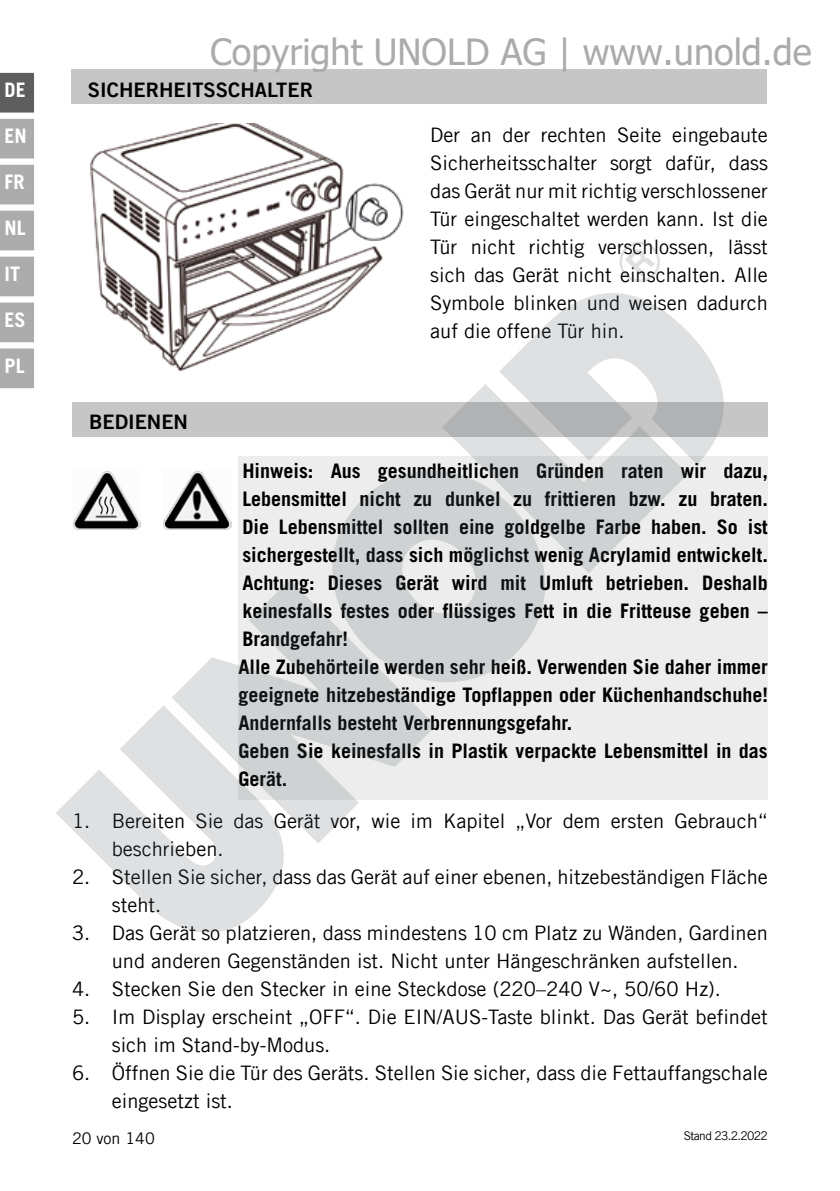
<style>
.page{position:relative;width:840px;height:1191px;background:#fff}
.page>*{position:absolute;margin:0;border:0;box-sizing:border-box;transform-origin:0 0}
.t1{font:36px "Tahoma";color:#ababab}
.t2{font:20px/28px "Trade Gothic LT Com";color:#000}
.t3{font:700 20px/28px "Trade Gothic LT Com";color:#000}
.t4{font:20px "Trade Gothic LT Com Bd 2";color:#000}
.t5{font:700 20px "Trade Gothic LT Com";color:#fff}
.t6{font:16px "Trade Gothic LT Com";color:#000}
.t7{font:12px "Trade Gothic LT Com";letter-spacing:-.055em;color:#000}
</style>
<div class="page">
<div style="left:0;top:73px;width:34px;height:40px;background:#5f5e5e"></div>
<div style="left:0;top:119px;width:34px;height:39px;background:#acacac"></div>
<div style="left:0;top:165px;width:34px;height:39px;background:#acacac"></div>
<div style="left:0;top:211px;width:34px;height:39px;background:#acacac"></div>
<div style="left:0;top:257px;width:34px;height:39px;background:#acacac"></div>
<div style="left:0;top:302px;width:34px;height:40px;background:#acacac"></div>
<div style="left:0;top:348px;width:34px;height:40px;background:#acacac"></div>
<div style="left:71px;top:70px;width:695px;height:34px;background:#c6c6c6"></div>
<img style="left:90px;top:124px;width:314px;height:247px">
<div style="left:238px;top:456px;width:529px;height:343px;background:#ededed"></div>
<img style="left:163px;top:471px;width:68px;height:59px">
<img style="left:73px;top:471px;width:67px;height:59px">
<div style="left:72px;top:402px;width:695px;height:34px;background:#c6c6c6"></div>
<svg style="left:543px;top:293px;width:215px;height:182px"></svg>
<svg style="left:442px;top:328px;width:245px;height:245px"></svg>
<svg style="left:290px;top:428px;width:297px;height:254px;fill:#cfd2d3"></svg>
<svg style="left:172px;top:579px;width:264px;height:264px"></svg>
<svg style="left:56px;top:702px;width:260px;height:231px;fill:#dee0e1"></svg>
<svg style="left:619px;top:241px;width:41px;height:41px"></svg>
<p class="t5" style="left:5px;top:78px;width:23px">DE</p>
<p class="t5" style="left:5px;top:124px;width:24px">EN</p>
<p class="t5" style="left:5px;top:170px;width:22px">FR</p>
<p class="t5" style="left:5px;top:216px;width:23px">NL</p>
<p class="t5" style="left:5px;top:262px;width:17px">IT</p>
<p class="t5" style="left:5px;top:308px;width:23px">ES</p>
<p class="t5" style="left:5px;top:353px;width:22px">PL</p>
<h1 class="t1" style="left:210px;top:27px;width:602px">Copyright UNOLD AG | www.unold.de</h1>
<p class="t4" style="left:88px;top:77px;width:226px">SICHERHEITSSCHALTER</p>
<p class="t4" style="left:89px;top:409px;width:100px">BEDIENEN</p>
<p class="t2" style="left:430px;top:121px;width:339px;text-align:justify">Der an der rechten Seite eingebaute Sicherheitsschalter sorgt dafür, dass das Gerät nur mit richtig verschlossener Tür eingeschaltet werden kann. Ist die Tür nicht richtig verschlossen, lässt sich das Gerät nicht einschalten. Alle Symbole blinken und weisen dadurch auf die offene Tür hin.</p>
<p class="t3" style="left:238px;top:457px;width:530px">Hinweis: Aus gesundheitlichen Gründen raten wir dazu, Lebensmittel nicht zu dunkel zu frittieren bzw. zu braten.<br>Die Lebensmittel sollten eine goldgelbe Farbe haben. So ist sichergestellt, dass sich möglichst wenig Acrylamid entwickelt.<br>Achtung: Dieses Gerät wird mit Umluft betrieben. Deshalb keinesfalls festes oder flüssiges Fett in die Fritteuse geben – Brandgefahr!<br>Alle Zubehörteile werden sehr heiß. Verwenden Sie daher immer geeignete hitzebeständige Topflappen oder Küchenhandschuhe!<br>Andernfalls besteht Verbrennungsgefahr.<br>Geben Sie keinesfalls in Plastik verpackte Lebensmittel in das Gerät.</p>
<p class="t2" style="left:112px;top:807px;width:657px;text-indent:-40px">1. Bereiten Sie das Gerät vor, wie im Kapitel „Vor dem ersten Gebrauch“ beschrieben.</p>
<p class="t2" style="left:112px;top:863px;width:657px;text-indent:-40px">2. Stellen Sie sicher, dass das Gerät auf einer ebenen, hitzebeständigen Fläche steht.</p>
<p class="t2" style="left:72px;top:919px;width:696px;text-align:center">3. Das Gerät so platzieren, dass mindestens 10 cm Platz zu Wänden, Gardinen und anderen Gegenständen ist. Nicht unter Hängeschränken aufstellen.</p>
<p class="t2" style="left:72px;top:975px;width:650px">4. Stecken Sie den Stecker in eine Steckdose (220–240 V~, 50/60 Hz).</p>
<p class="t2" style="left:112px;top:1003px;width:657px;text-indent:-40px">5. Im Display erscheint „OFF“. Die EIN/AUS-Taste blinkt. Das Gerät befindet sich im Stand-by-Modus.</p>
<p class="t2" style="left:112px;top:1059px;width:657px;text-indent:-40px">6. Öffnen Sie die Tür des Geräts. Stellen Sie sicher, dass die Fettauffangschale eingesetzt ist.</p>
<p class="t6" style="left:72px;top:1128px;width:84px">20 von 140</p>
<p class="t7" style="left:683px;top:1128px;width:85px">Stand 23.2.2022</p>
</div>
